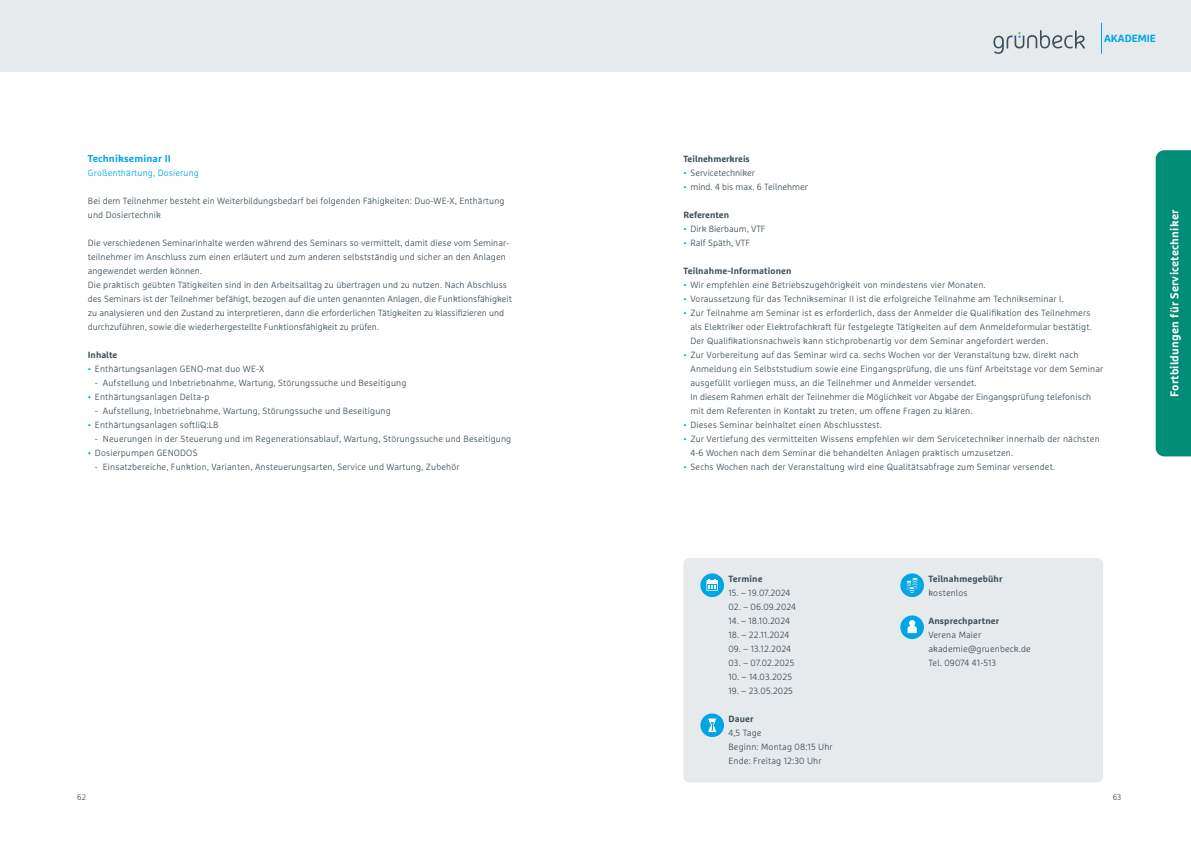
<style>
.page{position:relative;width:1191px;height:842px;background:#fff}
.page>*{position:absolute;margin:0;border:0;box-sizing:border-box;transform-origin:0 0}
.t1{font:700 11.4px "Marselis Pro";letter-spacing:.015em;color:#fff}
.t2{font:700 10.4px "Marselis Pro";color:#00a6e4}
.t3{font:700 10px "Marselis Pro";letter-spacing:.015em;color:#00a6e4}
.t4{font:300 9px/14px "Marselis Pro";letter-spacing:.015em;color:#3d4f59}
.t5{font:700 9px "Marselis Pro";letter-spacing:.015em;color:#3d4f59}
.t6{font:300 9px "Marselis Pro";letter-spacing:.015em;color:#00a6e4}
.t7{font:300 8px "Marselis Pro";color:#3d4f59}
.s1{color:#00a6e4}
</style>
<div class="page">
<div style="left:1155px;top:150px;width:36px;height:306px;background:#008d77"></div>
<div style="left:587px;top:0;width:604px;height:72px;background:#e6eaed"></div>
<svg style="left:993px;top:30px;width:92px;height:24px"></svg>
<hr style="left:1101px;top:23px;width:1px;height:31px;background:#00a6e4">
<div style="left:0;top:0;width:604px;height:72px;background:#e6eaed"></div>
<div style="left:683px;top:558px;width:420px;height:224px;background:#e6eaed;border-radius:6px"></div>
<div style="left:900px;top:573px;width:24px;height:24px;background:#00a6e4;border-radius:50%"></div>
<svg style="left:906px;top:578px;width:12px;height:15px"></svg>
<svg style="left:900px;top:615px;width:24px;height:25px"></svg>
<div style="left:700px;top:573px;width:24px;height:24px;background:#00a6e4;border-radius:50%"></div>
<svg style="left:706px;top:579px;width:12px;height:12px"></svg>
<svg style="left:700px;top:713px;width:24px;height:25px"></svg>
<p class="t3" style="left:88px;top:152px;width:84px">Technikseminar II</p>
<p class="t6" style="left:88px;top:167px;width:112px">Großenthärtung, Dosierung</p>
<p class="t4" style="left:88px;top:194px;width:418px">Bei dem Teilnehmer besteht ein Weiterbildungsbedarf bei folgenden Fähigkeiten: Duo-WE-X, Enthärtung und Dosiertechnik</p>
<p class="t4" style="left:88px;top:236px;width:425px">Die verschiedenen Seminarinhalte werden während des Seminars so vermittelt, damit diese vom Seminar&shy;teilnehmer im Anschluss zum einen erläutert und zum anderen selbstständig und sicher an den Anlagen angewendet werden können.<br>Die praktisch geübten Tätigkeiten sind in den Arbeitsalltag zu übertragen und zu nutzen. Nach Abschluss des Seminars ist der Teilnehmer befähigt, bezogen auf die unten genannten Anlagen, die Funktionsfähigkeit zu analysieren und den Zustand zu interpretieren, dann die erforderlichen Tätigkeiten zu klassifizieren und durchzuführen, sowie die wiederhergestellte Funktionsfähigkeit zu prüfen.</p>
<p class="t5" style="left:88px;top:349px;width:31px">Inhalte</p>
<p class="t4" style="left:88px;top:362px;width:178px"><span class="s1">•</span> Enthärtungsanlagen GENO-mat duo WE-X</p>
<p class="t4" style="left:95px;top:376px;width:313px">- Aufstellung und Inbetriebnahme, Wartung, Störungssuche und Beseitigung</p>
<p class="t4" style="left:88px;top:390px;width:123px"><span class="s1">•</span> Enthärtungsanlagen Delta-p</p>
<p class="t4" style="left:95px;top:404px;width:297px">- Aufstellung, Inbetriebnahme, Wartung, Störungssuche und Beseitigung</p>
<p class="t4" style="left:88px;top:418px;width:132px"><span class="s1">•</span> Enthärtungsanlagen softliQ:LB</p>
<p class="t4" style="left:95px;top:432px;width:418px">- Neuerungen in der Steuerung und im Regenerationsablauf, Wartung, Störungssuche und Beseitigung</p>
<p class="t4" style="left:88px;top:446px;width:111px"><span class="s1">•</span> Dosierpumpen GENODOS</p>
<p class="t4" style="left:95px;top:460px;width:366px">- Einsatzbereiche, Funktion, Varianten, Ansteuerungsarten, Service und Wartung, Zubehör</p>
<p class="t7" style="left:77px;top:793px;width:10px">62</p>
<p class="t2" style="left:1104px;top:32px;width:53px">AKADEMIE</p>
<p class="t5" style="left:683px;top:153px;width:68px">Teilnehmerkreis</p>
<p class="t4" style="left:683px;top:166px;width:73px"><span class="s1">•</span> Servicetechniker</p>
<p class="t4" style="left:683px;top:180px;width:126px"><span class="s1">•</span> mind. 4 bis max. 6 Teilnehmer</p>
<p class="t5" style="left:683px;top:209px;width:47px">Referenten</p>
<p class="t4" style="left:683px;top:222px;width:84px"><span class="s1">•</span> Dirk Bierbaum, VTF</p>
<p class="t4" style="left:683px;top:236px;width:68px"><span class="s1">•</span> Ralf Späth, VTF</p>
<p class="t5" style="left:683px;top:265px;width:110px">Teilnahme-Informationen</p>
<p class="t4" style="left:683px;top:278px;width:304px"><span class="s1">•</span> Wir empfehlen eine Betriebszugehörigkeit von mindestens vier Monaten.</p>
<p class="t4" style="left:683px;top:292px;width:382px"><span class="s1">•</span> Voraussetzung für das Technikseminar II ist die erfolgreiche Teilnahme am Technikseminar I.</p>
<p class="t4" style="left:690px;top:306px;width:403px;text-indent:-7px"><span class="s1">•</span> Zur Teilnahme am Seminar ist es erforderlich, dass der Anmelder die Qualifikation des Teilnehmers als Elektriker oder Elektrofachkraft für festgelegte Tätigkeiten auf dem Anmeldeformular bestätigt.<br>Der Qualifikationsnachweis kann stichprobenartig vor dem Seminar angefordert werden.</p>
<p class="t4" style="left:690px;top:348px;width:414px;text-indent:-7px"><span class="s1">•</span> Zur Vorbereitung auf das Seminar wird ca. sechs Wochen vor der Veranstaltung bzw. direkt nach Anmeldung ein Selbststudium sowie eine Eingangsprüfung, die uns fünf Arbeitstage vor dem Seminar ausgefüllt vorliegen muss, an die Teilnehmer und Anmelder versendet.<br>In diesem Rahmen erhält der Teilnehmer die Möglichkeit vor Abgabe der Eingangsprüfung telefonisch mit dem Referenten in Kontakt zu treten, um offene Fragen zu klären.</p>
<p class="t4" style="left:683px;top:418px;width:200px"><span class="s1">•</span> Dieses Seminar beinhaltet einen Abschlusstest.</p>
<p class="t4" style="left:690px;top:432px;width:411px;text-indent:-7px"><span class="s1">•</span> Zur Vertiefung des vermittelten Wissens empfehlen wir dem Servicetechniker innerhalb der nächsten<br>4-6 Wochen nach dem Seminar die behandelten Anlagen praktisch umzusetzen.</p>
<p class="t4" style="left:683px;top:460px;width:373px"><span class="s1">•</span> Sechs Wochen nach der Veranstaltung wird eine Qualitätsabfrage zum Seminar versendet.</p>
<p class="t5" style="left:728px;top:573px;width:36px">Termine</p>
<p class="t4" style="left:728px;top:586px;width:63px">15. – 19.07.2024</p>
<p class="t4" style="left:728px;top:600px;width:69px">02. – 06.09.2024</p>
<p class="t4" style="left:728px;top:614px;width:63px">14. – 18.10.2024</p>
<p class="t4" style="left:728px;top:628px;width:62px">18. – 22.11.2024</p>
<p class="t4" style="left:728px;top:642px;width:64px">09. – 13.12.2024</p>
<p class="t4" style="left:728px;top:656px;width:67px">03. – 07.02.2025</p>
<p class="t4" style="left:728px;top:670px;width:65px">10. – 14.03.2025</p>
<p class="t4" style="left:728px;top:684px;width:66px">19. – 23.05.2025</p>
<p class="t5" style="left:728px;top:713px;width:27px">Dauer</p>
<p class="t4" style="left:728px;top:726px;width:106px">4,5 Tage<br>Beginn: Montag 08:15 Uhr<br>Ende: Freitag 12:30 Uhr</p>
<p class="t5" style="left:928px;top:573px;width:76px">Teilnahmegebühr</p>
<p class="t4" style="left:928px;top:586px;width:41px">kostenlos</p>
<p class="t5" style="left:928px;top:615px;width:72px">Ansprechpartner</p>
<p class="t4" style="left:928px;top:628px;width:104px">Verena Maier akademie@gruenbeck.de<br>Tel. 09074 41-513</p>
<p class="t7" style="left:1112px;top:793px;width:10px">63</p>
<p class="t1" style="left:1167px;top:397px;width:189px;rotate:-90deg">Fortbildungen für Servicetechniker</p>
</div>
